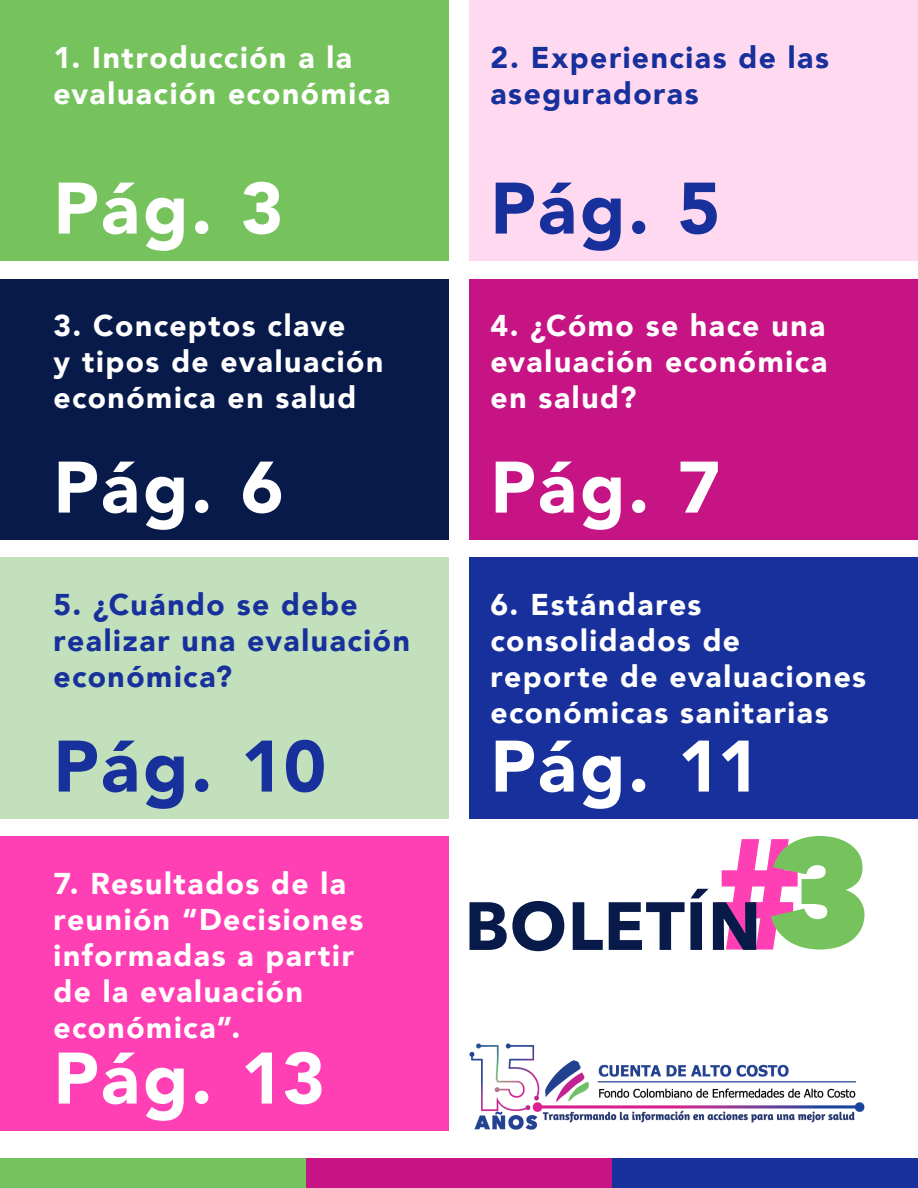
<style>
.page{position:relative;width:918px;height:1188px;background:#fff}
.page>*{position:absolute;margin:0;border:0;box-sizing:border-box;transform-origin:0 0}
.texto_apertura_porta{font:900 72px "Avenir";letter-spacing:.03em;color:#fff}
.texto_apertura_porta-2{font:900 72px "Avenir";letter-spacing:.03em;color:#17309c}
.texto_apertura_porta-3{font:900 30px/36px "Avenir";letter-spacing:.055em;color:#fff}
.texto_apertura_porta-4{font:900 30px/36px "Avenir";letter-spacing:.055em;color:#17309c}
</style>
<div class="page">
<div style="left:0;top:0;width:448px;height:261px;background:#76c35e"></div>
<div style="left:0;top:279px;width:448px;height:261px;background:#071a49"></div>
<div style="left:0;top:558px;width:448px;height:261px;background:#c1e0bb"></div>
<div style="left:0;top:837px;width:448px;height:294px;background:#ff40b4"></div>
<div style="left:470px;top:0;width:448px;height:261px;background:#ffd9f0"></div>
<div style="left:470px;top:279px;width:448px;height:261px;background:#c71485"></div>
<div style="left:470px;top:558px;width:448px;height:261px;background:#17309c"></div>
<div style="left:0;top:1158px;width:306px;height:30px;background:#76c35e"></div>
<div style="left:306px;top:1158px;width:306px;height:30px;background:#c71485"></div>
<div style="left:612px;top:1158px;width:306px;height:30px;background:#17309c"></div>
<img style="left:470px;top:1043px;width:394px;height:87px">
<svg style="left:470px;top:836px;width:394px;height:115px"></svg>
<p class="texto_apertura_porta-3" style="left:54px;top:39px;width:338px">1. Introducción a la evaluación económica</p>
<p class="texto_apertura_porta" style="left:54px;top:147px;width:232px">Pág. 3</p>
<p class="texto_apertura_porta-3" style="left:54px;top:306px;width:331px">3. Conceptos clave<br>y tipos de evaluación económica en salud</p>
<p class="texto_apertura_porta" style="left:54px;top:426px;width:232px">Pág. 6</p>
<p class="texto_apertura_porta-4" style="left:54px;top:585px;width:358px">5. ¿Cuándo se debe realizar una evaluación económica?</p>
<p class="texto_apertura_porta-2" style="left:54px;top:705px;width:274px">Pág. 10</p>
<p class="texto_apertura_porta-3" style="left:54px;top:864px;width:311px">7. Resultados de la reunión “Decisiones informadas a partir de la evaluación económica”.</p>
<p class="texto_apertura_porta" style="left:54px;top:1017px;width:273px">Pág. 13</p>
<p class="texto_apertura_porta-4" style="left:490px;top:39px;width:340px">2. Experiencias de las aseguradoras</p>
<p class="texto_apertura_porta-2" style="left:490px;top:147px;width:232px">Pág. 5</p>
<p class="texto_apertura_porta-3" style="left:490px;top:306px;width:338px;text-align:justify">4. ¿Cómo se hace una evaluación económica en salud?</p>
<p class="texto_apertura_porta" style="left:490px;top:426px;width:232px">Pág. 7</p>
<p class="texto_apertura_porta-3" style="left:490px;top:585px;width:377px">6. Estándares consolidados de<br>reporte de evaluaciones económicas sanitarias</p>
<p class="texto_apertura_porta" style="left:490px;top:705px;width:271px">Pág. 11</p>
</div>
